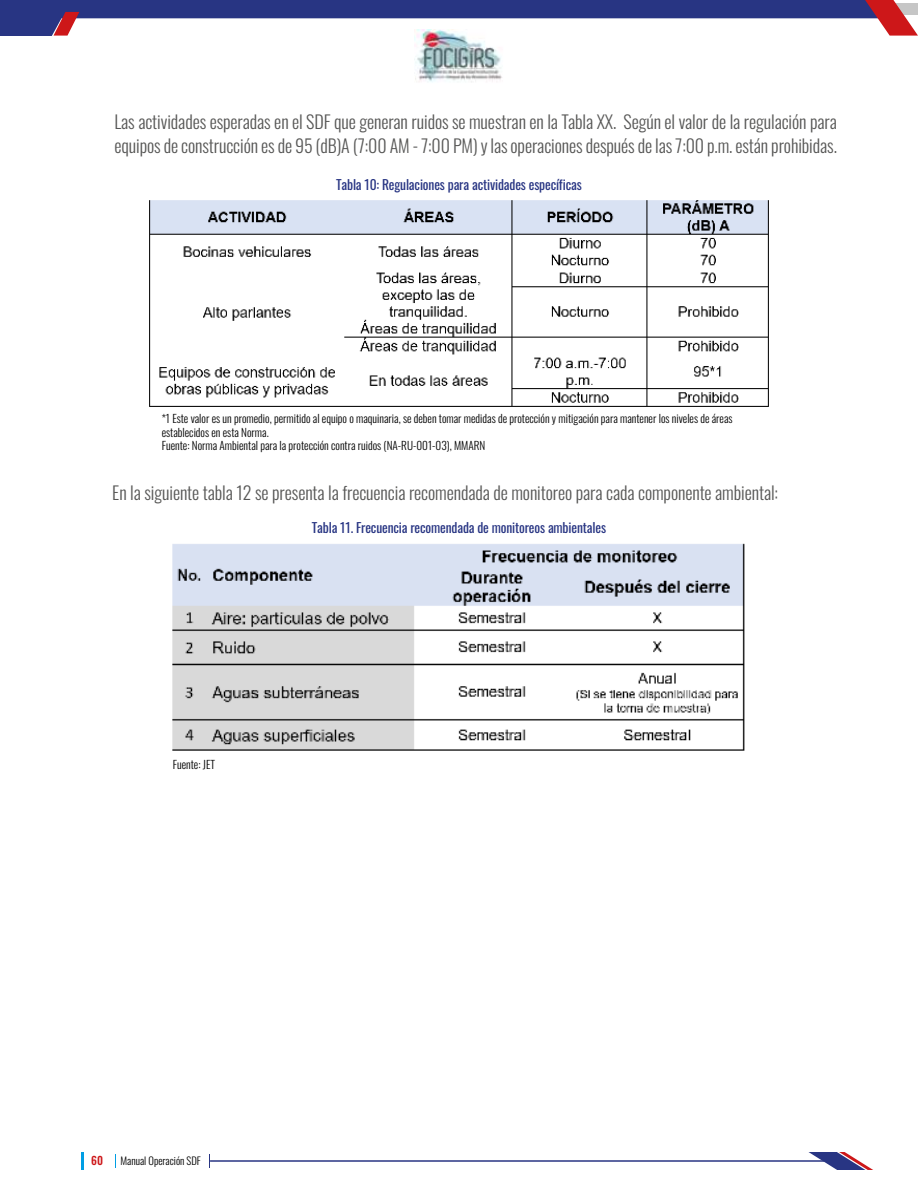
<style>
.page{position:relative;width:918px;height:1188px;background:#fff}
.page>*{position:absolute;margin:0;border:0;box-sizing:border-box;transform-origin:0 0}
.t1{font:300 18px/24px "Oswald";letter-spacing:-.005em;color:#575756}
.t2{font:13.5px "Oswald";letter-spacing:-.01em;color:#283583}
.t3{font:300 11.25px/13.5px "Oswald";color:#000}
.t4{font:500 11.25px "Oswald";color:#cd1719}
.t5{font:300 10.5px "Oswald";color:#000}
</style>
<div class="page">
<div style="left:0;top:0;width:892px;height:36px;background:#283583"></div>
<svg style="left:52px;top:0;width:866px;height:41px"></svg>
<hr style="left:210px;top:1160px;width:614px;height:2px;background:#283583">
<hr style="left:81px;top:1152px;width:3px;height:18px;background:#009ee4">
<svg style="left:115px;top:1154px;width:1px;height:13px"></svg>
<svg style="left:809px;top:1152px;width:64px;height:18px"></svg>
<img style="left:415px;top:30px;width:88px;height:52px">
<img style="left:172px;top:543px;width:573px;height:208px">
<img style="left:149px;top:200px;width:620px;height:207px">
<p class="t1" style="left:114px;top:112px;width:724px">Las actividades esperadas en el SDF que generan ruidos se muestran en la Tabla XX. Según el valor de la regulación para equipos de construcción es de 95 (dB)A (7:00 AM - 7:00 PM) y las operaciones después de las 7:00 p.m. están prohibidas.</p>
<p class="t2" style="left:336px;top:179px;width:247px">Tabla 10: Regulaciones para actividades específicas</p>
<p class="t3" style="left:162px;top:413px;width:572px">*1 Este valor es un promedio, permitido al equipo o maquinaria, se deben tomar medidas de protección y mitigación para mantener los niveles de áreas establecidos en esta Norma.<br>Fuente: Norma Ambiental para la protección contra ruidos (NA-RU-001-03), MMARN</p>
<p class="t1" style="left:112px;top:482px;width:667px">En la siguiente tabla 12 se presenta la frecuencia recomendada de monitoreo para cada componente ambiental:</p>
<p class="t2" style="left:312px;top:522px;width:296px">Tabla 11. Frecuencia recomendada de monitoreos ambientales</p>
<p class="t3" style="left:173px;top:759px;width:44px">Fuente: JET</p>
<p class="t4" style="left:91px;top:1156px;width:13px">60</p>
<p class="t5" style="left:121px;top:1156px;width:82px">Manual Operación SDF</p>
</div>
